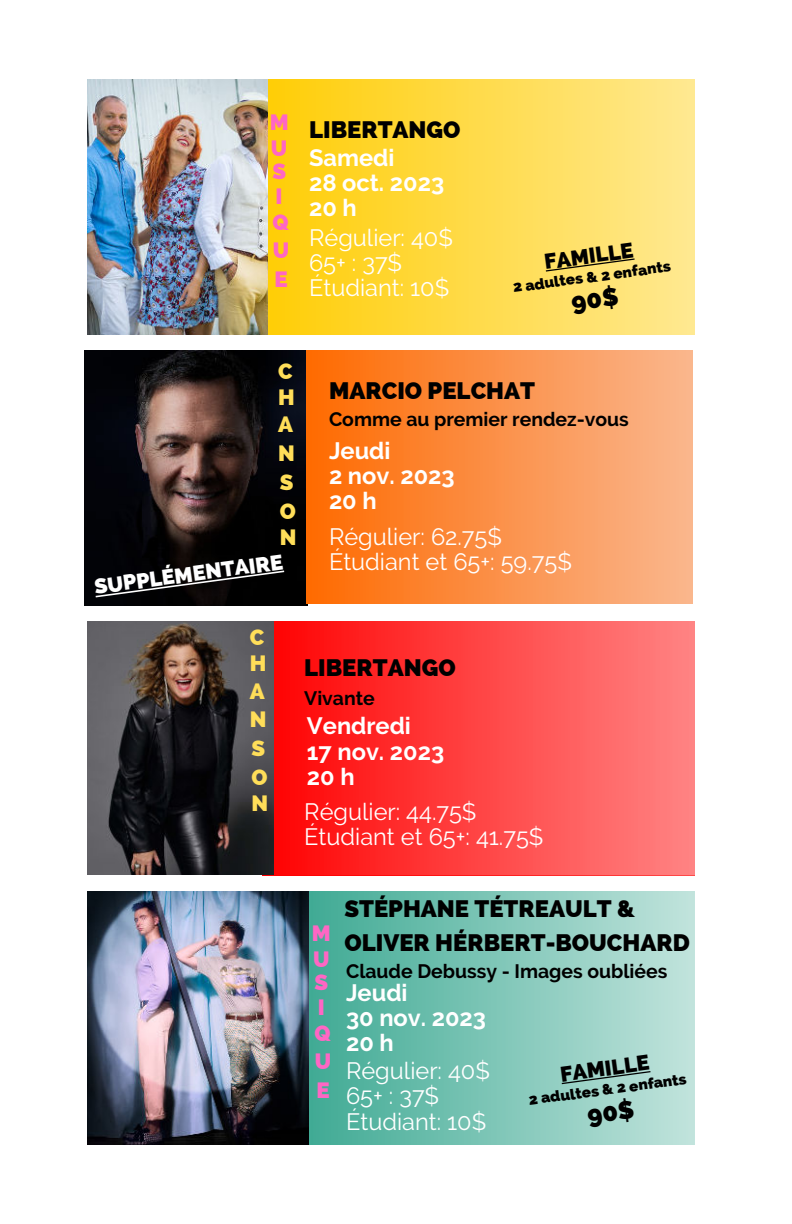
<style>
.page{position:relative;width:792px;height:1224px;background:#fff}
.page>*{position:absolute;margin:0;border:0;box-sizing:border-box;transform-origin:0 0}
.t1{font:800 23.8px/33.2px "Raleway";color:#000}
.t2{font:23.6px/25.2px "Raleway";color:#fff}
.t3{font:700 23.6px/25.2px "Raleway";color:#fff}
.t4{font:800 22.2px/27.4px "Raleway";color:#ffde59;text-align:justify}
.t5{font:800 22.2px/25.4px "Raleway";color:#ff66c4}
.t6{font:800 21.4px "Raleway";color:#fff}
.t7{font:800 21.4px "Raleway";color:#000}
.t8{font:700 19.4px "Raleway";color:#000}
.t9{font:800 15.2px "Raleway";color:#000}
</style>
<div class="page">
<img style="left:85px;top:350px;width:222px;height:256px">
<div style="left:307px;top:350px;width:386px;height:254px;background:linear-gradient(to right,#fe6b02,#f9b78f)"></div>
<svg style="left:96px;top:571px;width:188px;height:26px;background:#121112"></svg>
<div style="left:262px;top:621px;width:433px;height:254px;background:linear-gradient(to right,#ff0101,#ff8686)"></div>
<img style="left:87px;top:621px;width:186px;height:254px">
<img style="left:87px;top:79px;width:181px;height:256px">
<div style="left:268px;top:79px;width:427px;height:256px;background:linear-gradient(to right,#ffcd06,#ffe992)"></div>
<svg style="left:546px;top:258px;width:89px;height:14px"></svg>
<img style="left:87px;top:891px;width:222px;height:254px">
<div style="left:309px;top:891px;width:386px;height:254px;background:linear-gradient(to right,#40aa94,#c1e4dc)"></div>
<svg style="left:562px;top:1071px;width:89px;height:13px"></svg>
<svg style="left:571px;top:284px;width:48px;height:31px"></svg>
<svg style="left:587px;top:1097px;width:48px;height:31px"></svg>
<p class="t5" style="left:270px;top:109px;width:20px;line-height:26.2px">M<br>U</p>
<p class="t5" style="left:272px;top:159px;width:18px">S<br>I<br>Q</p>
<p class="t5" style="left:273px;top:237px;width:18px">U</p>
<p class="t5" style="left:274px;top:267px;width:15px">E</p>
<p class="t1" style="left:309px;top:113px;width:153px">LIBERTANGO</p>
<p class="t3" style="left:309px;top:145px;width:137px">Samedi<br>28 oct. 2023<br>20 h</p>
<p class="t2" style="left:309px;top:225px;width:145px">Régulier: 40$<br>65+ : 37$<br>Étudiant: 10$</p>
<p class="t7" style="left:543px;top:250px;width:91px;rotate:-8deg">FAMILLE</p>
<p class="t9" style="left:512px;top:279px;width:161px;rotate:-8deg">2 adultes &amp; 2 enfants</p>
<p class="t4" style="left:278px;top:357px;width:18px">C H A N</p>
<p class="t4" style="left:280px;top:467px;width:18px;line-height:29.4px">S<br>O</p>
<p class="t6" style="left:93px;top:575px;width:192px;rotate:-8deg">SUPPLÉMENTAIRE</p>
<p class="t4" style="left:280px;top:524px;width:18px">N</p>
<p class="t1" style="left:329px;top:374px;width:207px">MARCIO PELCHAT</p>
<p class="t8" style="left:329px;top:408px;width:301px">Comme au premier rendez-vous</p>
<p class="t3" style="left:329px;top:438px;width:127px">Jeudi<br>2 nov. 2023<br>20 h</p>
<p class="t2" style="left:329px;top:524px;width:244px">Régulier: 62.75$<br>Étudiant et 65+: 59.75$</p>
<p class="t4" style="left:250px;top:623px;width:18px">C H A N</p>
<p class="t4" style="left:251px;top:733px;width:18px;line-height:29.4px">S<br>O</p>
<p class="t4" style="left:251px;top:790px;width:18px">N</p>
<p class="t1" style="left:304px;top:651px;width:153px">LIBERTANGO</p>
<p class="t8" style="left:304px;top:687px;width:72px">Vivante</p>
<p class="t3" style="left:307px;top:714px;width:139px">Vendredi<br>17 nov. 2023<br>20 h</p>
<p class="t2" style="left:304px;top:799px;width:241px">Régulier: 44.75$<br>Étudiant et 65+: 41.75$</p>
<p class="t5" style="left:312px;top:920px;width:20px;line-height:26.2px">M<br>U</p>
<p class="t5" style="left:314px;top:970px;width:18px">S<br>I<br>Q</p>
<p class="t5" style="left:315px;top:1048px;width:18px">U</p>
<p class="t5" style="left:317px;top:1078px;width:15px">E</p>
<p class="t1" style="left:344px;top:893px;width:347px">STÉPHANE TÉTREAULT &amp;<br>OLIVER HÉRBERT-BOUCHARD</p>
<p class="t8" style="left:346px;top:960px;width:323px">Claude Debussy - Images oubliées</p>
<p class="t3" style="left:346px;top:980px;width:142px">Jeudi<br>30 nov. 2023<br>20 h</p>
<p class="t2" style="left:346px;top:1058px;width:145px">Régulier: 40$<br>65+ : 37$<br>Étudiant: 10$</p>
<p class="t7" style="left:559px;top:1062px;width:91px;rotate:-8deg">FAMILLE</p>
<p class="t9" style="left:528px;top:1091px;width:161px;rotate:-8deg">2 adultes &amp; 2 enfants</p>
</div>
